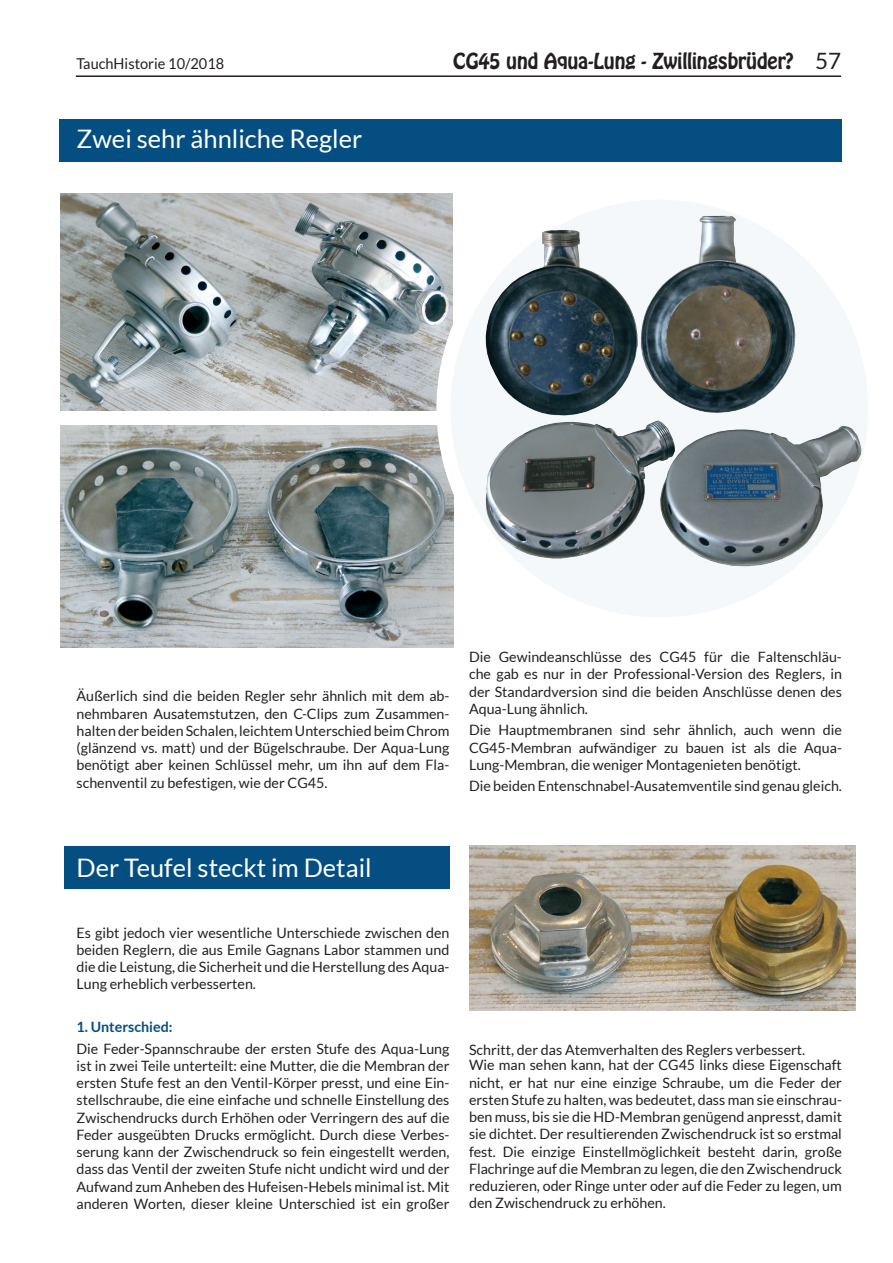
<style>
.page{position:relative;width:893px;height:1263px;background:#fff}
.page>*{position:absolute;margin:0;border:0;box-sizing:border-box;transform-origin:0 0}
.t1{font:25.5px "Lato";color:#fff}
.t2{font:19.5px "Hobo Std";letter-spacing:-.01em;color:#231f20}
.t3{font:15px "Lato";color:#231f20}
.t4{font:14.25px/17.2px "Lato";color:#231f20;text-align:justify}
.t5{font:700 14.25px "Lato";color:#054e81}
.s1{font-family:"Lato";font-size:22.5px}
</style>
<div class="page">
<hr style="left:76px;top:75px;width:765px;height:2px;background:#231f20">
<img style="left:61px;top:193px;width:392px;height:217px">
<img style="left:60px;top:425px;width:393px;height:223px">
<img style="left:469px;top:845px;width:387px;height:166px">
<div style="left:60px;top:119px;width:782px;height:43px;background:#054e81"></div>
<div style="left:64px;top:846px;width:385px;height:43px;background:#054e81"></div>
<div style="left:443px;top:193px;width:432px;height:431px;background:#f4f8fa;border-radius:50%"></div>
<div style="left:436px;top:186px;width:446px;height:445px;border:14px solid #fff;border-radius:50%"></div>
<img style="left:470px;top:212px;width:396px;height:360px">
<p class="t3" style="left:77px;top:55px;width:149px">TauchHistorie 10/2018</p>
<h2 class="t2" style="left:453px;top:47px;width:389px">CG45 und Aqua-Lung - Zwillingsbrüder? <span class="s1">57</span></h2>
<h1 class="t1" style="left:77px;top:125px;width:287px">Zwei sehr ähnliche Regler</h1>
<p class="t4" style="left:77px;top:687px;width:374px">Äußerlich sind die beiden Regler sehr ähnlich mit dem ab&shy;nehmbaren Ausatemstutzen, den C-Clips zum Zusammen&shy;halten der beiden Schalen, leichtem Unterschied beim Chrom (glänzend vs. matt) und der Bügelschraube. Der Aqua-Lung benötigt aber keinen Schlüssel mehr, um ihn auf dem Fla&shy;schenventil zu befestigen, wie der CG45.</p>
<p class="t4" style="left:469px;top:648px;width:374px">Die Gewindeanschlüsse des CG45 für die Faltenschläu&shy;che gab es nur in der Professional-Version des Reglers, in der Standardversion sind die beiden Anschlüsse denen des Aqua-Lung ähnlich.</p>
<p class="t4" style="left:469px;top:721px;width:374px">Die Hauptmembranen sind sehr ähnlich, auch wenn die CG45-Membran aufwändiger zu bauen ist als die Aqua-Lung-Membran, die weniger Montagenieten benötigt.</p>
<p class="t4" style="left:469px;top:777px;width:374px">Die beiden Entenschnabel-Ausatemventile sind genau gleich.</p>
<h1 class="t1" style="left:77px;top:854px;width:297px">Der Teufel steckt im Detail</h1>
<p class="t4" style="left:77px;top:924px;width:374px">Es gibt jedoch vier wesentliche Unterschiede zwischen den beiden Reglern, die aus Emile Gagnans Labor stammen und die die Leistung, die Sicherheit und die Herstellung des Aqua-Lung erheblich verbesserten.</p>
<p class="t5" style="left:77px;top:1019px;width:98px">1. Unterschied:</p>
<p class="t4" style="left:77px;top:1040px;width:374px">Die Feder-Spannschraube der ersten Stufe des Aqua-Lung ist in zwei Teile unterteilt: eine Mutter, die die Membran der ersten Stufe fest an den Ventil-Körper presst, und eine Ein&shy;stellschraube, die eine einfache und schnelle Einstellung des Zwischendrucks durch Erhöhen oder Verringern des auf die Feder ausgeübten Drucks ermöglicht. Durch diese Verbes&shy;serung kann der Zwischendruck so fein eingestellt werden, dass das Ventil der zweiten Stufe nicht undicht wird und der Aufwand zum Anheben des Hufeisen-Hebels minimal ist. Mit anderen Worten, dieser kleine Unterschied ist ein großer</p>
<p class="t4" style="left:469px;top:1041px;width:338px">Schritt, der das Atemverhalten des Reglers verbessert.</p>
<p class="t4" style="left:469px;top:1056px;width:374px">Wie man sehen kann, hat der CG45 links diese Eigenschaft nicht, er hat nur eine einzige Schraube, um die Feder der ersten Stufe zu halten, was bedeutet, dass man sie einschrau&shy;ben muss, bis sie die HD-Membran genügend anpresst, damit sie dichtet. Der resultierenden Zwischendruck ist so erstmal fest. Die einzige Einstellmöglichkeit besteht darin, große Flachringe auf die Membran zu legen, die den Zwischendruck reduzieren, oder Ringe unter oder auf die Feder zu legen, um den Zwischendruck zu erhöhen.</p>
</div>
